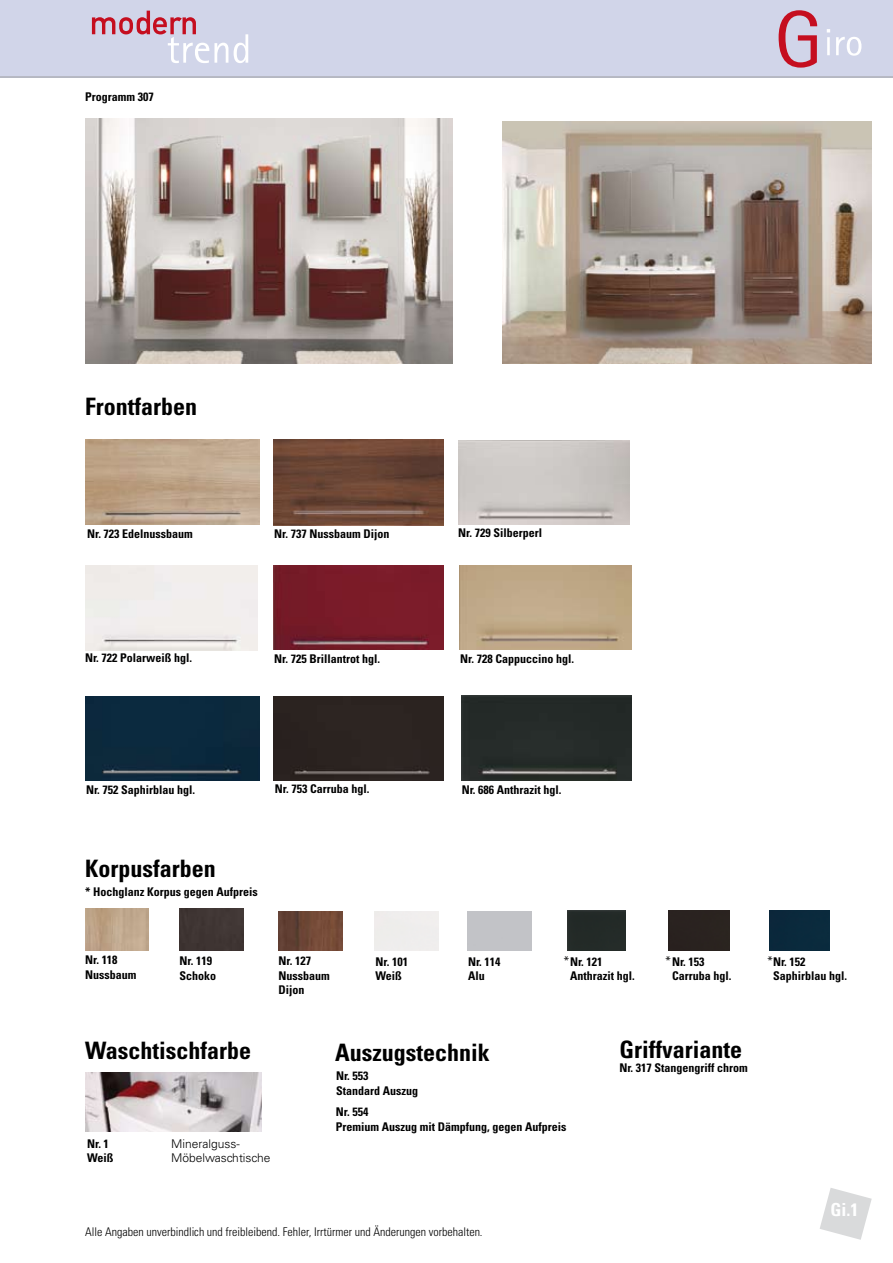
<style>
.page{position:relative;width:893px;height:1263px;background:#fff}
.page>*{position:absolute;margin:0;border:0;box-sizing:border-box;transform-origin:0 0}
.t1{font:700 condensed 24px "Univers";color:#000}
.t2{font:700 condensed 18px "Univers";color:#fff}
.t3{font:700 condensed 12px/14.2px "Univers";color:#000}
.t4{font:300 condensed 12px "Univers";color:#000}
.t5{font:300 12px/14.2px "Univers";color:#000}
.s1{font-weight:400}
</style>
<div class="page">
<div style="left:0;top:0;width:893px;height:77px;background:#d1d5e9"></div>
<svg style="left:820px;top:1188px;width:52px;height:52px"></svg>
<svg style="left:92px;top:11px;width:136px;height:52px;background:#d2bfd1"></svg>
<svg style="left:234px;top:34px;width:14px;height:29px"></svg>
<img style="left:503px;top:122px;width:369px;height:242px">
<img style="left:85px;top:118px;width:367px;height:246px">
<img style="left:85px;top:1073px;width:176px;height:58px">
<hr style="left:827px;top:37px;width:3px;height:18px;background:#fff">
<svg style="left:827px;top:29px;width:3px;height:4px"></svg>
<svg style="left:836px;top:37px;width:25px;height:19px"></svg>
<svg style="left:779px;top:10px;width:38px;height:58px;background:#cc8598"></svg>
<img style="left:85px;top:908px;width:64px;height:43px">
<img style="left:279px;top:911px;width:64px;height:40px">
<div style="left:180px;top:908px;width:63px;height:43px;background:#3f3533"></div>
<div style="left:567px;top:910px;width:59px;height:40px;background:#232a28"></div>
<div style="left:770px;top:910px;width:59px;height:40px;background:#0a2a3d"></div>
<div style="left:669px;top:910px;width:60px;height:40px;background:#2a2320"></div>
<div style="left:85px;top:565px;width:172px;height:85px;background:#f2eeeb"></div>
<img style="left:85px;top:439px;width:174px;height:85px">
<img style="left:274px;top:565px;width:170px;height:85px">
<img style="left:460px;top:565px;width:171px;height:85px">
<div style="left:462px;top:696px;width:169px;height:85px;background:#242a28"></div>
<img style="left:274px;top:439px;width:169px;height:87px">
<div style="left:85px;top:697px;width:174px;height:84px;background:#0b293e"></div>
<div style="left:274px;top:697px;width:170px;height:84px;background:#2b2320"></div>
<p class="t3" style="left:85px;top:90px;width:70px">Programm 307</p>
<h1 class="t1" style="left:85px;top:391px;width:113px">Frontfarben</h1>
<p class="t3" style="left:87px;top:527px;width:107px">Nr. 723 Edelnussbaum</p>
<p class="t3" style="left:274px;top:526px;width:117px">Nr. 737 Nussbaum Dijon</p>
<p class="t3" style="left:458px;top:526px;width:85px">Nr. 729 Silberperl</p>
<p class="t3" style="left:85px;top:650px;width:109px">Nr. 722 Polarweiß hgl.</p>
<p class="t3" style="left:274px;top:651px;width:107px">Nr. 725 Brillantrot hgl.</p>
<p class="t3" style="left:460px;top:651px;width:115px">Nr. 728 Cappuccino hgl.</p>
<p class="t3" style="left:86px;top:783px;width:111px">Nr. 752 Saphirblau hgl.</p>
<p class="t3" style="left:275px;top:782px;width:96px">Nr. 753 Carruba hgl.</p>
<p class="t3" style="left:462px;top:783px;width:101px">Nr. 686 Anthrazit hgl.</p>
<h1 class="t1" style="left:85px;top:854px;width:132px">Korpusfarben</h1>
<p class="t3" style="left:85px;top:885px;width:174px">* Hochglanz Korpus gegen Aufpreis</p>
<p class="t3" style="left:85px;top:953px;width:53px">Nr. 118<br>Nussbaum</p>
<p class="t3" style="left:180px;top:954px;width:38px">Nr. 119<br>Schoko</p>
<p class="t3" style="left:279px;top:954px;width:53px">Nr. 127<br>Nussbaum<br>Dijon</p>
<p class="t3" style="left:375px;top:954px;width:34px">Nr. 101<br>Weiß</p>
<p class="t3" style="left:468px;top:954px;width:34px">Nr. 114<br>Alu</p>
<p class="t3" style="left:570px;top:954px;width:66px;text-indent:-6px"><span class="s1">*</span>Nr. 121<br>Anthrazit hgl.</p>
<p class="t3" style="left:773px;top:954px;width:76px;text-indent:-6px"><span class="s1">*</span>Nr. 152<br>Saphirblau hgl.</p>
<p class="t3" style="left:672px;top:954px;width:61px;text-indent:-7px"><span class="s1">*</span> Nr. 153<br>Carruba hgl.</p>
<h1 class="t1" style="left:85px;top:1036px;width:168px">Waschtischfarbe</h1>
<p class="t3" style="left:87px;top:1137px;width:28px">Nr. 1<br>Weiß</p>
<p class="t5" style="left:171px;top:1137px;width:101px">Mineralguss-<br>Möbelwaschtische</p>
<h1 class="t1" style="left:335px;top:1037px;width:156px">Auszugstechnik</h1>
<p class="t3" style="left:336px;top:1069px;width:83px">Nr. 553<br>Standard Auszug</p>
<p class="t3" style="left:336px;top:1105px;width:232px">Nr. 554<br>Premium Auszug mit Dämpfung, gegen Aufpreis</p>
<p class="t4" style="left:85px;top:1224px;width:399px">Alle Angaben unverbindlich und freibleibend. Fehler, Irrtürmer und Änderungen vorbehalten.</p>
<h1 class="t1" style="left:619px;top:1034px;width:124px">Griffvariante</h1>
<p class="t3" style="left:619px;top:1060px;width:130px">Nr. 317 Stangengriff chrom</p>
<h2 class="t2" style="left:830px;top:1199px;width:29px">Gi.1</h2>
</div>
